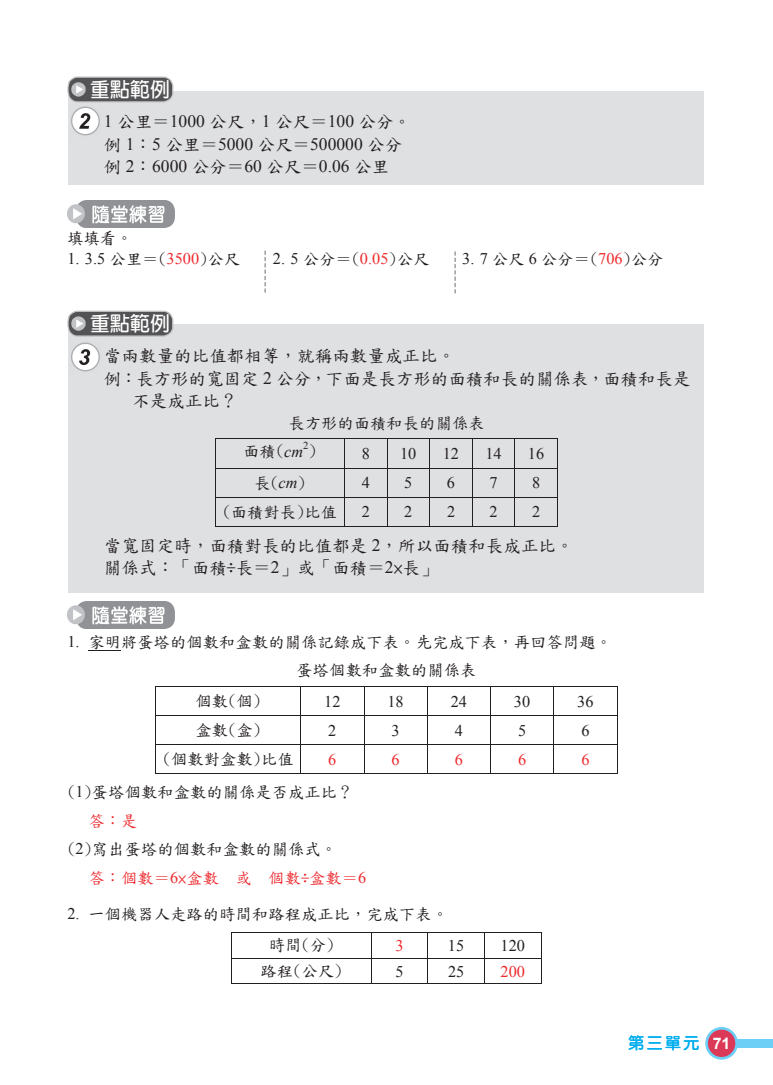
<style>
.page{position:relative;width:773px;height:1085px;background:#fff}
.page>*{position:absolute;margin:0;border:0;box-sizing:border-box;transform-origin:0 0}
.t1{font:700 20px "AR Yuan B5";color:#fff}
.t2{font:17.5px/22.8px "DF Kai Shu SB Estd BF";letter-spacing:.005em;color:#231f20}
.t3{font:17.5px/22.8px "Times New Roman";color:#231f20}
.t4{font:16.25px/28.4px "DF Kai Shu SB Estd BF";letter-spacing:.005em;color:#231f20}
.t5{font:16.25px "Times New Roman";color:#231f20}
.t6{font:16.25px "DF Kai Shu SB Estd BF";letter-spacing:.005em;color:#ee292d}
.t7{font:16.25px "Times New Roman";color:#ee292d}
.t8{font:700 16px "AR Yuan B5";color:#00aeef}
.t9{font:10.62px "Times New Roman";color:#231f20}
.s1{font-family:"Times New Roman"}
.s2{font-family:"DF Kai Shu SB Estd BF"}
.s3{font-family:"Times New Roman";color:#ee292d}
.s4{font-family:"Times New Roman";font-style:italic}
.s5{font-family:"DF Kai Shu SB Estd BF";font-size:16.25px}
.s6{font-family:"Arial";color:#fff}
</style>
<div class="page">
<div style="left:68px;top:325px;width:635px;height:267px;background:#dfe0e2"></div>
<div style="left:68px;top:91px;width:635px;height:93px;background:#dfe0e2"></div>
<svg style="left:67px;top:76px;width:106px;height:26px;background:#6d6d6f"></svg>
<img style="left:67px;top:201px;width:107px;height:26px">
<svg style="left:67px;top:310px;width:106px;height:26px;background:#6d6d6f"></svg>
<hr style="left:215px;top:438px;width:342px;height:1px;background:#231f20">
<hr style="left:215px;top:468px;width:342px;height:1px;background:#231f20">
<hr style="left:215px;top:497px;width:342px;height:1px;background:#231f20">
<svg style="left:215px;top:439px;width:1px;height:86px"></svg>
<hr style="left:215px;top:525px;width:129px;height:1px;background:#231f20">
<svg style="left:344px;top:439px;width:1px;height:87px"></svg>
<hr style="left:345px;top:525px;width:41px;height:1px;background:#231f20">
<hr style="left:387px;top:525px;width:42px;height:1px;background:#231f20">
<svg style="left:429px;top:439px;width:1px;height:87px"></svg>
<hr style="left:430px;top:525px;width:42px;height:1px;background:#231f20">
<svg style="left:472px;top:439px;width:1px;height:86px"></svg>
<hr style="left:472px;top:525px;width:42px;height:1px;background:#231f20">
<svg style="left:514px;top:439px;width:1px;height:87px"></svg>
<hr style="left:515px;top:525px;width:42px;height:1px;background:#231f20">
<svg style="left:557px;top:438px;width:1px;height:88px"></svg>
<img style="left:67px;top:602px;width:107px;height:26px">
<hr style="left:88px;top:649px;width:33px;height:1px;background:#231f20">
<hr style="left:155px;top:685px;width:462px;height:1px;background:#231f20">
<hr style="left:155px;top:715px;width:462px;height:1px;background:#231f20">
<hr style="left:155px;top:744px;width:462px;height:1px;background:#231f20">
<svg style="left:155px;top:685px;width:1px;height:88px"></svg>
<hr style="left:155px;top:773px;width:145px;height:1px;background:#231f20">
<svg style="left:300px;top:686px;width:1px;height:87px"></svg>
<hr style="left:301px;top:773px;width:62px;height:1px;background:#231f20">
<hr style="left:364px;top:773px;width:63px;height:1px;background:#231f20">
<svg style="left:427px;top:686px;width:1px;height:87px"></svg>
<hr style="left:427px;top:773px;width:63px;height:1px;background:#231f20">
<svg style="left:490px;top:686px;width:1px;height:87px"></svg>
<hr style="left:491px;top:773px;width:62px;height:1px;background:#231f20">
<svg style="left:553px;top:686px;width:1px;height:87px"></svg>
<hr style="left:554px;top:773px;width:62px;height:1px;background:#231f20">
<hr style="left:231px;top:932px;width:310px;height:1px;background:#231f20">
<hr style="left:231px;top:957px;width:310px;height:1px;background:#231f20">
<svg style="left:231px;top:933px;width:1px;height:50px"></svg>
<hr style="left:231px;top:983px;width:140px;height:1px;background:#231f20">
<svg style="left:371px;top:933px;width:1px;height:50px"></svg>
<hr style="left:371px;top:983px;width:56px;height:1px;background:#231f20">
<svg style="left:427px;top:933px;width:1px;height:51px"></svg>
<hr style="left:428px;top:983px;width:56px;height:1px;background:#231f20">
<svg style="left:484px;top:933px;width:1px;height:51px"></svg>
<hr style="left:485px;top:983px;width:56px;height:1px;background:#231f20">
<svg style="left:541px;top:932px;width:1px;height:52px"></svg>
<img style="left:71px;top:106px;width:29px;height:30px">
<img style="left:71px;top:342px;width:29px;height:30px">
<svg style="left:264px;top:251px;width:1px;height:42px"></svg>
<svg style="left:454px;top:252px;width:1px;height:42px"></svg>
<div style="left:736px;top:1038px;width:36px;height:9px;background:#6bcff6"></div>
<div style="left:706px;top:1028px;width:30px;height:30px;background:#dc3857;border-radius:50%"></div>
<div style="left:705px;top:1026px;width:32px;height:33px;border:3px solid #6bcff6;border-radius:50%"></div>
<p class="t1" style="left:90px;top:79px;width:82px">重點範例</p>
<p class="t2" style="left:104px;top:110px;width:308px"><span class="s1">1</span> 公里＝<span class="s1">1000</span> 公尺，<span class="s1">1</span> 公尺＝<span class="s1">100</span> 公分。</p>
<p class="t3" style="left:104px;top:132px;width:300px"><span class="s2">例</span> 1<span class="s2">：</span>5 <span class="s2">公里＝</span>5000 <span class="s2">公尺＝</span>500000 <span class="s2">公分例</span> 2<span class="s2">：</span>6000 <span class="s2">公分＝</span>60 <span class="s2">公尺＝</span>0.06 <span class="s2">公里</span></p>
<p class="t4" style="left:67px;top:223px;width:67px">填填看。</p>
<p class="t4" style="left:67px;top:245px;width:174px"><span class="s1">1. 3.5</span> 公里＝(<span class="s3">3500</span>)公尺</p>
<p class="t4" style="left:273px;top:245px;width:158px"><span class="s1">2. 5</span> 公分＝(<span class="s3">0.05</span>)公尺</p>
<p class="t4" style="left:462px;top:245px;width:203px"><span class="s1">3. 7</span> 公尺 <span class="s1">6</span> 公分＝(<span class="s3">706</span>)公分</p>
<p class="t1" style="left:90px;top:313px;width:82px">重點範例</p>
<p class="t2" style="left:104px;top:344px;width:353px">當兩數量的比值都相等，就稱兩數量成正比。</p>
<p class="t2" style="left:104px;top:367px;width:588px">例：長方形的寬固定 <span class="s1">2</span> 公分，下面是長方形的面積和長的關係表，面積和長是</p>
<p class="t2" style="left:132px;top:390px;width:107px">不是成正比？</p>
<p class="t4" style="left:243px;top:409px;width:243px;text-indent:45px">長方形的面積和長的關係表面積(<span class="s4">cm</span></p>
<p class="t9" style="left:303px;top:438px;width:15px">2<span class="s5">)</span></p>
<p class="t5" style="left:361px;top:442px;width:10px">8</p>
<p class="t5" style="left:400px;top:442px;width:18px">10</p>
<p class="t5" style="left:443px;top:442px;width:18px">12</p>
<p class="t5" style="left:485px;top:442px;width:18px">14</p>
<p class="t5" style="left:528px;top:442px;width:18px">16</p>
<p class="t4" style="left:254px;top:468px;width:53px">長(<span class="s4">cm</span>)</p>
<p class="t5" style="left:361px;top:471px;width:10px">4</p>
<p class="t5" style="left:404px;top:471px;width:10px">5</p>
<p class="t5" style="left:447px;top:471px;width:10px">6</p>
<p class="t5" style="left:489px;top:471px;width:10px">7</p>
<p class="t5" style="left:532px;top:471px;width:10px">8</p>
<p class="t4" style="left:223px;top:497px;width:116px">(面積對長)比值</p>
<p class="t5" style="left:361px;top:500px;width:10px">2</p>
<p class="t5" style="left:404px;top:500px;width:10px">2</p>
<p class="t5" style="left:447px;top:500px;width:10px">2</p>
<p class="t5" style="left:489px;top:500px;width:10px">2</p>
<p class="t5" style="left:532px;top:500px;width:10px">2</p>
<p class="t2" style="left:104px;top:534px;width:471px">當寬固定時，面積對長的比值都是 <span class="s1">2</span>，所以面積和長成正比。關係式：「面積÷長＝<span class="s1">2</span>」或「面積＝<span class="s1">2</span>×長」</p>
<p class="t4" style="left:296px;top:627px;width:317px;text-indent:-229px"><span class="s1">1.</span> 家明將蛋塔的個數和盒數的關係記錄成下表。先完成下表，再回答問題。蛋塔個數和盒數的關係表</p>
<p class="t4" style="left:195px;top:686px;width:67px">個數(個)</p>
<p class="t5" style="left:324px;top:690px;width:18px">12</p>
<p class="t5" style="left:387px;top:690px;width:18px">18</p>
<p class="t5" style="left:450px;top:690px;width:18px">24</p>
<p class="t5" style="left:514px;top:690px;width:18px">30</p>
<p class="t5" style="left:577px;top:690px;width:18px">36</p>
<p class="t4" style="left:195px;top:715px;width:67px">盒數(盒)</p>
<p class="t5" style="left:328px;top:719px;width:10px">2</p>
<p class="t5" style="left:391px;top:719px;width:10px">3</p>
<p class="t5" style="left:455px;top:719px;width:10px">4</p>
<p class="t5" style="left:518px;top:719px;width:10px">5</p>
<p class="t5" style="left:581px;top:719px;width:10px">6</p>
<p class="t4" style="left:163px;top:744px;width:132px">(個數對盒數)比值</p>
<p class="t7" style="left:328px;top:748px;width:10px">6</p>
<p class="t7" style="left:391px;top:748px;width:10px">6</p>
<p class="t7" style="left:455px;top:748px;width:10px">6</p>
<p class="t7" style="left:518px;top:748px;width:10px">6</p>
<p class="t7" style="left:581px;top:748px;width:10px">6</p>
<p class="t4" style="left:67px;top:777px;width:287px">(<span class="s1">1</span>)蛋塔個數和盒數的關係是否成正比？</p>
<p class="t6" style="left:88px;top:812px;width:50px">答：是</p>
<p class="t4" style="left:67px;top:835px;width:271px">(<span class="s1">2</span>)寫出蛋塔的個數和盒數的關係式。</p>
<p class="t6" style="left:88px;top:869px;width:279px">答：個數＝<span class="s1">6</span>×盒數 或 個數÷盒數＝<span class="s1">6</span></p>
<p class="t4" style="left:269px;top:898px;width:181px;line-height:31.4px;text-indent:-201px"><span class="s1">2.</span> 一個機器人走路的時間和路程成正比，完成下表。時間(分)</p>
<p class="t7" style="left:395px;top:934px;width:10px">3</p>
<p class="t5" style="left:448px;top:934px;width:18px">15</p>
<p class="t5" style="left:500px;top:934px;width:26px">120</p>
<p class="t4" style="left:260px;top:956px;width:83px">路程(公尺)</p>
<p class="t5" style="left:395px;top:960px;width:10px">5</p>
<p class="t5" style="left:448px;top:960px;width:18px">25</p>
<p class="t7" style="left:500px;top:960px;width:26px">200</p>
<p class="t8" style="left:628px;top:1035px;width:103px">第三單元 <span class="s6">71</span></p>
</div>
